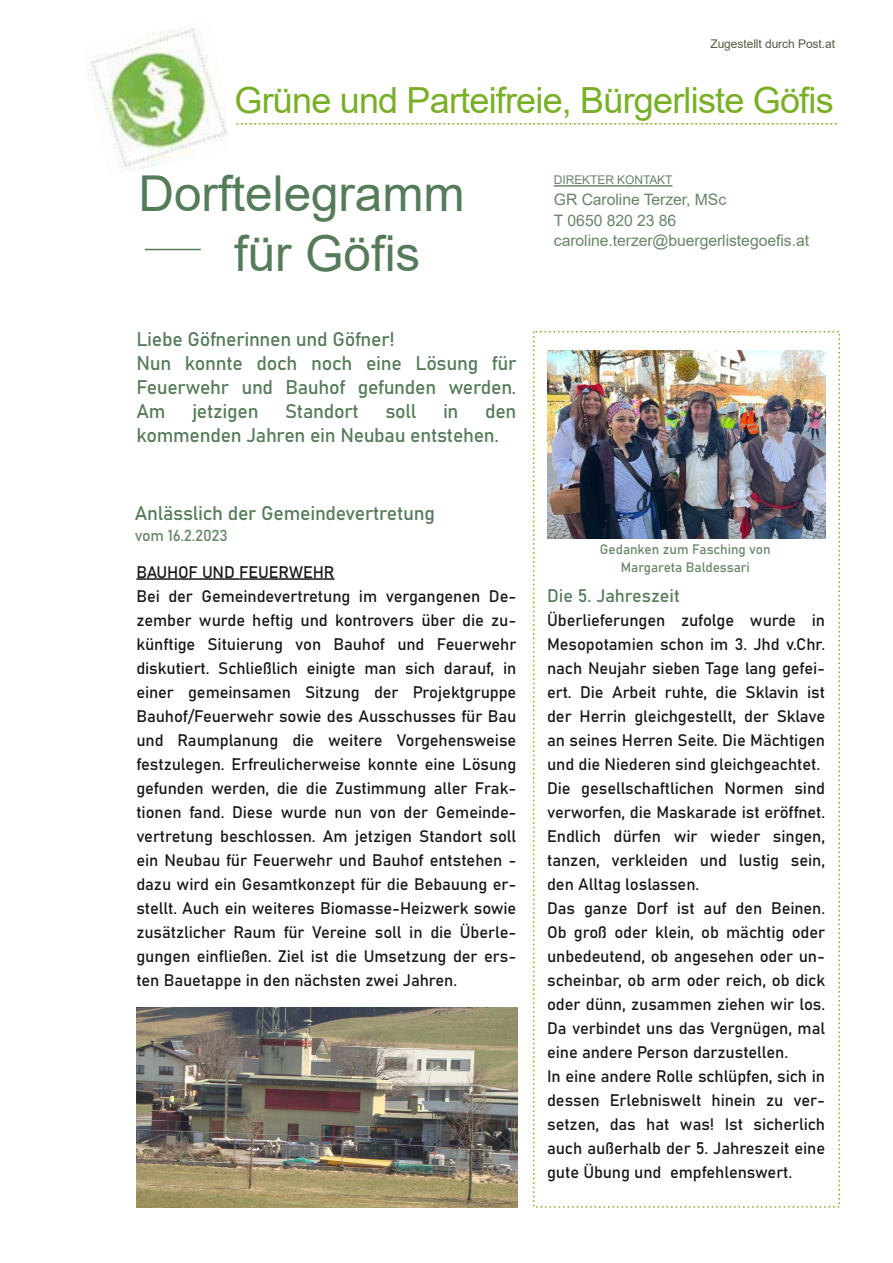
<style>
.page{position:relative;width:893px;height:1263px;background:#fff}
.page>*{position:absolute;margin:0;border:0;box-sizing:border-box;transform-origin:0 0}
.t1{font:49.5px/60px "Arial";color:#557b5a}
.t2{font:36px "Arial";letter-spacing:-.02em;color:#79af26}
.t3{font:19.5px/24px "Bahnschrift";letter-spacing:-.015em;color:#557b5a}
.t4{font:18px "Bahnschrift";letter-spacing:-.005em;color:#557b5a}
.t5{font:16.5px/24px "Bahnschrift";letter-spacing:-.005em;color:#181715}
.t6{font:15.75px/20.7px "Arial";letter-spacing:-.005em;color:#678667}
.t7{font:15.75px "Bahnschrift";letter-spacing:-.015em;color:#678667}
.t8{font:13.5px/18px "Bahnschrift";letter-spacing:-.005em;color:#678667;text-align:center}
.t9{font:12px "Arial";letter-spacing:-.005em;color:#585645}
.t10{font:12px "Arial";letter-spacing:-.005em;color:#678667}
</style>
<div class="page">
<svg style="left:554px;top:185px;width:118px;height:2px"></svg>
<hr style="left:145px;top:249px;width:56px;height:1px;background:#557b5a">
<svg style="left:136px;top:578px;width:199px;height:2px"></svg>
<img style="left:90px;top:28px;width:137px;height:143px">
<svg style="left:236px;top:123px;width:602px;height:2px"></svg>
<img style="left:548px;top:350px;width:277px;height:189px">
<img style="left:137px;top:1007px;width:380px;height:201px">
<p class="t9" style="left:710px;top:37px;width:126px">Zugestellt durch Post.at</p>
<h2 class="t2" style="left:235px;top:81px;width:601px">Grüne und Parteifreie, Bürgerliste Göfis</h2>
<h1 class="t1" style="left:234px;top:164px;width:232px;text-indent:-96px">Dorftelegramm für Göfis</h1>
<p class="t10" style="left:554px;top:173px;width:120px">DIREKTER KONTAKT</p>
<p class="t6" style="left:554px;top:189px;width:257px">GR Caroline Terzer, MSc<br>T 0650 820 23 86 caroline.terzer@buergerlistegoefis.at</p>
<p class="t3" style="left:136px;top:328px;width:381px">Liebe Göfnerinnen und Göfner!<br>Nun konnte doch noch eine Lösung für<br>Feuerwehr und Bauhof gefunden werden.<br>Am</p>
<p class="t3" style="left:192px;top:400px;width:68px">jetzigen</p>
<p class="t3" style="left:285px;top:400px;width:75px">Standort</p>
<p class="t3" style="left:385px;top:400px;width:33px">soll</p>
<p class="t3" style="left:443px;top:400px;width:17px">in</p>
<p class="t3" style="left:136px;top:400px;width:381px;text-indent:349px">den kommenden Jahren ein Neubau entstehen.</p>
<p class="t3" style="left:135px;top:502px;width:302px">Anlässlich der Gemeindevertretung</p>
<p class="t7" style="left:135px;top:528px;width:94px">vom 16.2.2023</p>
<p class="t5" style="left:136px;top:561px;width:382px">BAUHOF UND FEUERWEHR<br>Bei der Gemeindevertretung im vergangenen De&shy;zember wurde heftig und kontrovers über die zu&shy;künftige Situierung von Bauhof und Feuerwehr diskutiert. Schließlich einigte man sich darauf, in einer gemeinsamen Sitzung der Projektgruppe Bauhof/Feuerwehr sowie des Ausschusses für Bau und Raumplanung die weitere Vorgehensweise festzulegen. Erfreulicherweise konnte eine Lösung gefunden werden, die die Zustimmung aller Frak&shy;tionen fand. Diese wurde nun von der Gemeinde&shy;vertretung beschlossen. Am jetzigen Standort soll ein Neubau für Feuerwehr und Bauhof entstehen - dazu wird ein Gesamtkonzept für die Bebauung er&shy;stellt. Auch ein weiteres Biomasse-Heizwerk sowie zusätzlicher Raum für Vereine soll in die Überle&shy;gungen einfließen. Ziel ist die Umsetzung der ers&shy;ten Bauetappe in den nächsten zwei Jahren.</p>
<p class="t8" style="left:600px;top:541px;width:172px">Gedanken zum Fasching von<br>Margareta Baldessari</p>
<p class="t4" style="left:547px;top:588px;width:134px">Die 5. Jahreszeit</p>
<p class="t5" style="left:547px;top:609px;width:280px">Überlieferungen zufolge wurde in Mesopotamien schon im 3. Jhd v.Chr. nach Neujahr sieben Tage lang gefei&shy;ert. Die Arbeit ruhte, die Sklavin ist der Herrin gleichgestellt, der Sklave an seines Herren Seite. Die Mächtigen und die Niederen sind gleichgeachtet.<br>Die gesellschaftlichen Normen sind verworfen, die Maskarade ist eröffnet.<br>Endlich dürfen wir wieder singen, tanzen, verkleiden und lustig sein, den Alltag loslassen.<br>Das ganze Dorf ist auf den Beinen.<br>Ob groß oder klein, ob mächtig oder unbedeutend, ob angesehen oder un&shy;scheinbar, ob arm oder reich, ob dick oder dünn, zusammen ziehen wir los.<br>Da verbindet uns das Vergnügen, mal eine andere Person darzustellen.<br>In eine andere Rolle schlüpfen, sich in dessen Erlebniswelt hinein zu ver&shy;setzen, das hat was! Ist sicherlich auch außerhalb der 5. Jahreszeit eine gute Übung und empfehlenswert.</p>
</div>
